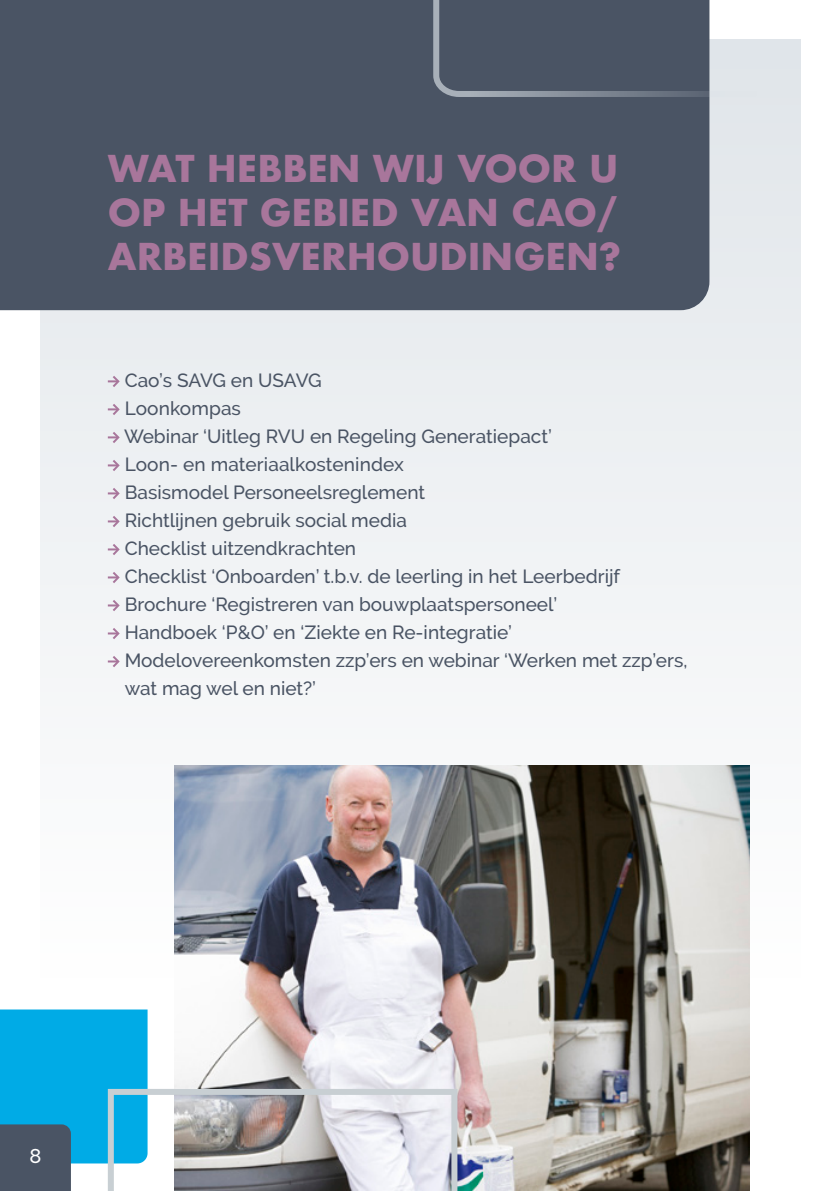
<style>
.page{position:relative;width:840px;height:1191px;background:#fff}
.page>*{position:absolute;margin:0;border:0;box-sizing:border-box;transform-origin:0 0}
.Hoofdtitel_middel{font:700 36px/44px "Futura";color:#a8769b;text-align:justify}
.Titel_klein{font:500 20px "Raleway";color:#fff}
.Titel_klein-2{font:500 19px/28px "Raleway";color:#4a5464}
</style>
<div class="page">
<div style="left:40px;top:40px;width:759px;height:1111px;background:linear-gradient(to right,#f2f4f6,#eff1f4)"></div>
<svg style="left:108px;top:374px;width:13px;height:15px"></svg>
<svg style="left:108px;top:402px;width:13px;height:15px"></svg>
<svg style="left:108px;top:430px;width:13px;height:15px"></svg>
<svg style="left:108px;top:458px;width:13px;height:15px"></svg>
<svg style="left:108px;top:486px;width:13px;height:15px"></svg>
<svg style="left:108px;top:514px;width:13px;height:15px"></svg>
<svg style="left:108px;top:542px;width:13px;height:15px"></svg>
<svg style="left:108px;top:570px;width:13px;height:15px"></svg>
<svg style="left:108px;top:598px;width:13px;height:15px"></svg>
<svg style="left:108px;top:626px;width:13px;height:15px"></svg>
<svg style="left:108px;top:654px;width:13px;height:15px"></svg>
<div style="left:0;top:0;width:709px;height:310px;background:#4a5464"></div>
<img style="left:174px;top:765px;width:575px;height:426px">
<svg style="left:431px;top:0;width:370px;height:99px"></svg>
<svg style="left:0;top:1009px;width:460px;height:182px"></svg>
<p class="Hoofdtitel_middel" style="left:108px;top:146px;width:514px">WAT HEBBEN WIJ VOOR U OP HET GEBIED VAN CAO/ ARBEIDSVERHOUDINGEN?</p>
<p class="Titel_klein-2" style="left:125px;top:366px;width:198px">Cao’s SAVG en USAVG</p>
<p class="Titel_klein-2" style="left:125px;top:394px;width:118px">Loonkompas</p>
<p class="Titel_klein-2" style="left:124px;top:422px;width:429px">Webinar ‘Uitleg RVU en Regeling Generatiepact’</p>
<p class="Titel_klein-2" style="left:125px;top:450px;width:280px">Loon- en materiaalkostenindex</p>
<p class="Titel_klein-2" style="left:125px;top:478px;width:302px">Basismodel Personeelsreglement</p>
<p class="Titel_klein-2" style="left:125px;top:506px;width:283px">Richtlijnen gebruik social media</p>
<p class="Titel_klein-2" style="left:125px;top:534px;width:233px">Checklist uitzendkrachten</p>
<p class="Titel_klein-2" style="left:125px;top:562px;width:496px">Checklist ‘Onboarden’ t.b.v. de leerling in het Leerbedrijf</p>
<p class="Titel_klein-2" style="left:125px;top:590px;width:433px">Brochure ‘Registreren van bouwplaatspersoneel’</p>
<p class="Titel_klein-2" style="left:125px;top:618px;width:388px">Handboek ‘P&amp;O’ en ‘Ziekte en Re-integratie’</p>
<p class="Titel_klein-2" style="left:125px;top:646px;width:564px">Modelovereenkomsten zzp’ers en webinar ‘Werken met zzp’ers, wat mag wel en niet?’</p>
<p class="Titel_klein" style="left:29px;top:1144px;width:13px">8</p>
</div>
